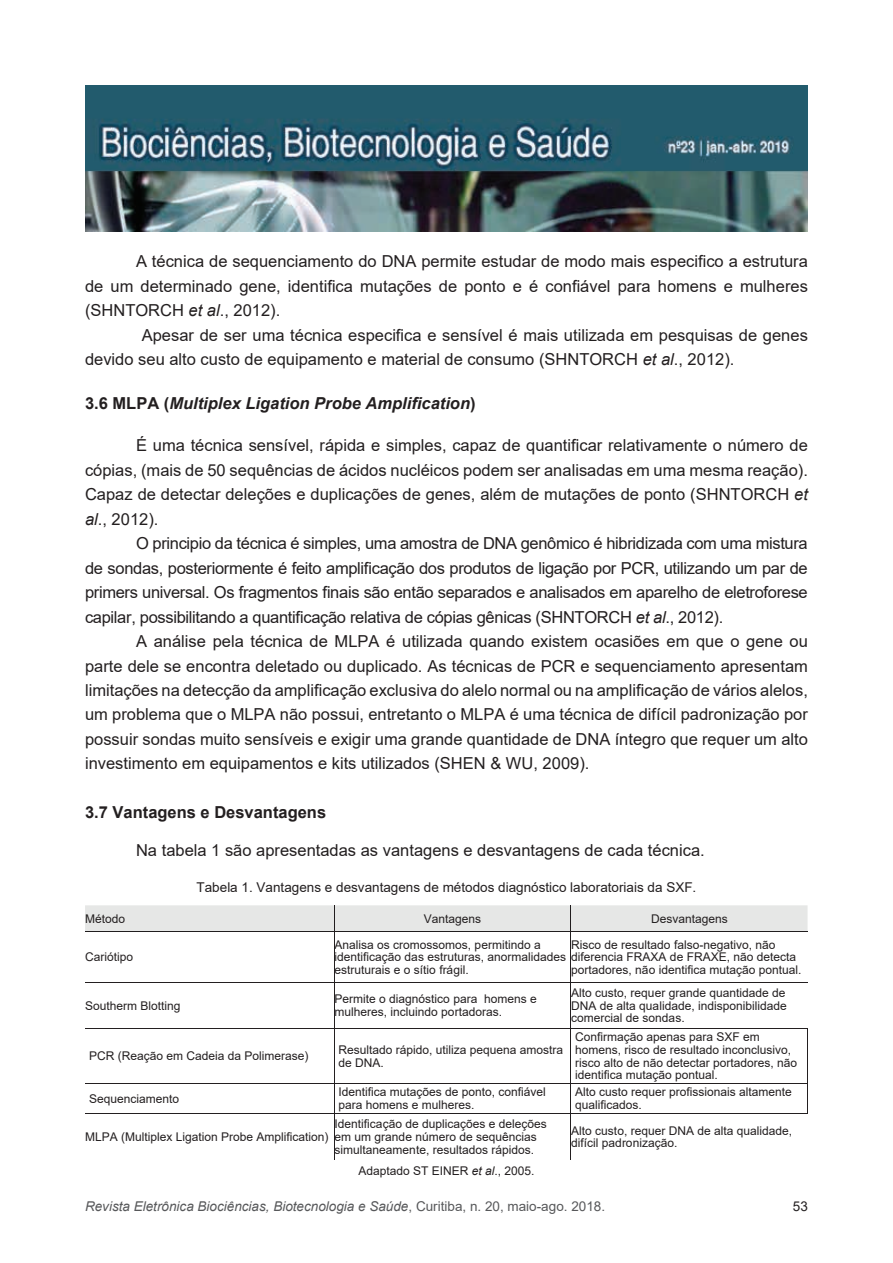
<style>
.page{position:relative;width:893px;height:1263px;background:#fff}
.page>*{position:absolute;margin:0;border:0;box-sizing:border-box;transform-origin:0 0}
.t1{font:16.5px/24.5px "Arial";color:#231f20;text-align:justify}
.t2{font:italic 700 16.5px "Arial";color:#231f20}
.t3{font:700 16.5px "Arial";color:#231f20}
.t4{font:italic 13.5px "Arial";color:#57585a}
.t5{font:13.5px "Arial";color:#231f20}
.t6{font:12px/12.8px "Arial";color:#231f20}
.s1{font-style:italic}
.s2{font-style:normal}
</style>
<div class="page">
<img style="left:85px;top:85px;width:723px;height:146px">
<hr style="left:334px;top:932px;width:1px;height:50px;background:#231f20">
<hr style="left:570px;top:932px;width:1px;height:50px;background:#231f20">
<hr style="left:334px;top:982px;width:1px;height:46px;background:#231f20">
<hr style="left:570px;top:982px;width:1px;height:46px;background:#231f20">
<hr style="left:85px;top:982px;width:249px;height:1px;background:#231f20">
<hr style="left:334px;top:982px;width:237px;height:1px;background:#231f20">
<hr style="left:571px;top:982px;width:236px;height:1px;background:#231f20">
<hr style="left:334px;top:1029px;width:1px;height:54px;background:#231f20">
<hr style="left:570px;top:1029px;width:1px;height:54px;background:#231f20">
<hr style="left:807px;top:1029px;width:1px;height:54px;background:#231f20">
<svg style="left:334px;top:1084px;width:1px;height:29px"></svg>
<svg style="left:570px;top:1084px;width:1px;height:29px"></svg>
<svg style="left:807px;top:1084px;width:1px;height:29px"></svg>
<hr style="left:334px;top:1114px;width:1px;height:46px;background:#231f20">
<hr style="left:570px;top:1114px;width:1px;height:46px;background:#231f20">
<hr style="left:85px;top:1028px;width:249px;height:1px;background:#231f20">
<hr style="left:334px;top:1028px;width:237px;height:1px;background:#231f20">
<hr style="left:571px;top:1028px;width:237px;height:1px;background:#231f20">
<hr style="left:85px;top:1083px;width:249px;height:1px;background:#231f20">
<hr style="left:334px;top:1083px;width:237px;height:1px;background:#231f20">
<hr style="left:571px;top:1083px;width:237px;height:1px;background:#231f20">
<hr style="left:85px;top:1113px;width:249px;height:1px;background:#231f20">
<hr style="left:334px;top:1113px;width:237px;height:1px;background:#231f20">
<hr style="left:571px;top:1113px;width:237px;height:1px;background:#231f20">
<div style="left:85px;top:905px;width:722px;height:26px;background:#e6e7e6"></div>
<hr style="left:85px;top:931px;width:249px;height:1px;background:#211d1e">
<hr style="left:334px;top:931px;width:237px;height:1px;background:#211d1e">
<hr style="left:571px;top:931px;width:236px;height:1px;background:#211d1e">
<p class="t1" style="left:85px;top:249px;width:724px;text-indent:51px">A técnica de sequenciamento do DNA permite estudar de modo mais especifico a estrutura de um determinado gene, identifica mutações de ponto e é confiável para homens e mulheres (SHNTORCH <span class="s1">et al</span>., 2012).</p>
<p class="t1" style="left:85px;top:322px;width:724px;text-indent:57px">Apesar de ser uma técnica especifica e sensível é mais utilizada em pesquisas de genes devido seu alto custo de equipamento e material de consumo (SHNTORCH <span class="s1">et al</span>., 2012).</p>
<p class="t2" style="left:85px;top:392px;width:392px"><span class="s2">3.6 MLPA (</span>Multiplex Ligation Probe Amplification<span class="s2">)</span></p>
<p class="t1" style="left:85px;top:433px;width:724px;text-indent:51px">É uma técnica sensível, rápida e simples, capaz de quantificar relativamente o número de cópias, (mais de 50 sequências de ácidos nucléicos podem ser analisadas em uma mesma reação).<br>Capaz de detectar deleções e duplicações de genes, além de mutações de ponto (SHNTORCH <span class="s1">et al</span>., 2012).</p>
<p class="t1" style="left:85px;top:531px;width:724px;text-indent:51px">O principio da técnica é simples, uma amostra de DNA genômico é hibridizada com uma mistura de sondas, posteriormente é feito amplificação dos produtos de ligação por PCR, utilizando um par de primers universal. Os fragmentos finais são então separados e analisados em aparelho de eletroforese capilar, possibilitando a quantificação relativa de cópias gênicas (SHNTORCH <span class="s1">et al</span>., 2012).</p>
<p class="t1" style="left:85px;top:629px;width:724px;text-indent:51px">A análise pela técnica de MLPA é utilizada quando existem ocasiões em que o gene ou parte dele se encontra deletado ou duplicado. As técnicas de PCR e sequenciamento apresentam limitações na detecção da amplificação exclusiva do alelo normal ou na amplificação de vários alelos, um problema que o MLPA não possui, entretanto o MLPA é uma técnica de difícil padronização por possuir sondas muito sensíveis e exigir uma grande quantidade de DNA íntegro que requer um alto investimento em equipamentos e kits utilizados (SHEN &amp; WU, 2009).</p>
<p class="t3" style="left:85px;top:801px;width:243px">3.7 Vantagens e Desvantagens</p>
<p class="t1" style="left:136px;top:838px;width:570px">Na tabela 1 são apresentadas as vantagens e desvantagens de cada técnica.</p>
<p class="t5" style="left:197px;top:878px;width:501px">Tabela 1. Vantagens e desvantagens de métodos diagnóstico laboratoriais da SXF.</p>
<p class="t6" style="left:85px;top:912px;width:42px">Método</p>
<p class="t6" style="left:424px;top:912px;width:59px">Vantagens</p>
<p class="t6" style="left:651px;top:912px;width:78px">Desvantagens</p>
<p class="t6" style="left:85px;top:951px;width:50px">Cariótipo</p>
<p class="t6" style="left:571px;top:931px;width:232px;line-height:25.5px">Risco de resultado falso-negativo, não portadores, não identifica mutação pontual.</p>
<p class="t6" style="left:335px;top:938px;width:463px">Analisa os cromossomos, permitindo a<br>identificação das estruturas, anormalidades diferencia FRAXA de FRAXE, não detecta estruturais e o sítio frágil.</p>
<p class="t6" style="left:85px;top:999px;width:97px">Southerm Blotting</p>
<p class="t6" style="left:335px;top:992px;width:204px">Permite o diagnóstico para homens e mulheres, incluindo portadoras.</p>
<p class="t6" style="left:571px;top:986px;width:217px;text-align:justify">Alto custo, requer grande quantidade de DNA de alta qualidade, indisponibilidade comercial de sondas.</p>
<p class="t6" style="left:89px;top:1050px;width:221px">PCR (Reação em Cadeia da Polimerase)</p>
<p class="t6" style="left:338px;top:1043px;width:226px">Resultado rápido, utiliza pequena amostra de DNA.</p>
<p class="t6" style="left:575px;top:1030px;width:224px">Confirmação apenas para SXF em homens, risco de resultado inconclusivo, risco alto de não detectar portadores, não identifica mutação pontual.</p>
<p class="t6" style="left:89px;top:1092px;width:92px">Sequenciamento</p>
<p class="t6" style="left:338px;top:1086px;width:209px">Identifica mutações de ponto, confiável para homens e mulheres.</p>
<p class="t6" style="left:575px;top:1086px;width:218px">Alto custo requer profissionais altamente qualificados.</p>
<p class="t6" style="left:85px;top:1130px;width:245px">MLPA (Multiplex Ligation Probe Amplification)</p>
<p class="t6" style="left:335px;top:1118px;width:214px">Identificação de duplicações e deleções em um grande número de sequências simultaneamente, resultados rápidos.</p>
<p class="t6" style="left:571px;top:1124px;width:222px">Alto custo, requer DNA de alta qualidade, difícil padronização.</p>
<p class="t6" style="left:358px;top:1165px;width:178px">Adaptado ST EINER <span class="s1">et al</span>., 2005.</p>
<p class="t4" style="left:85px;top:1197px;width:522px">Revista Eletrônica Biociências, Biotecnologia e Saúde<span class="s2">, Curitiba, n. 20, maio-ago. 2018.</span></p>
<p class="t5" style="left:793px;top:1197px;width:17px">53</p>
</div>
